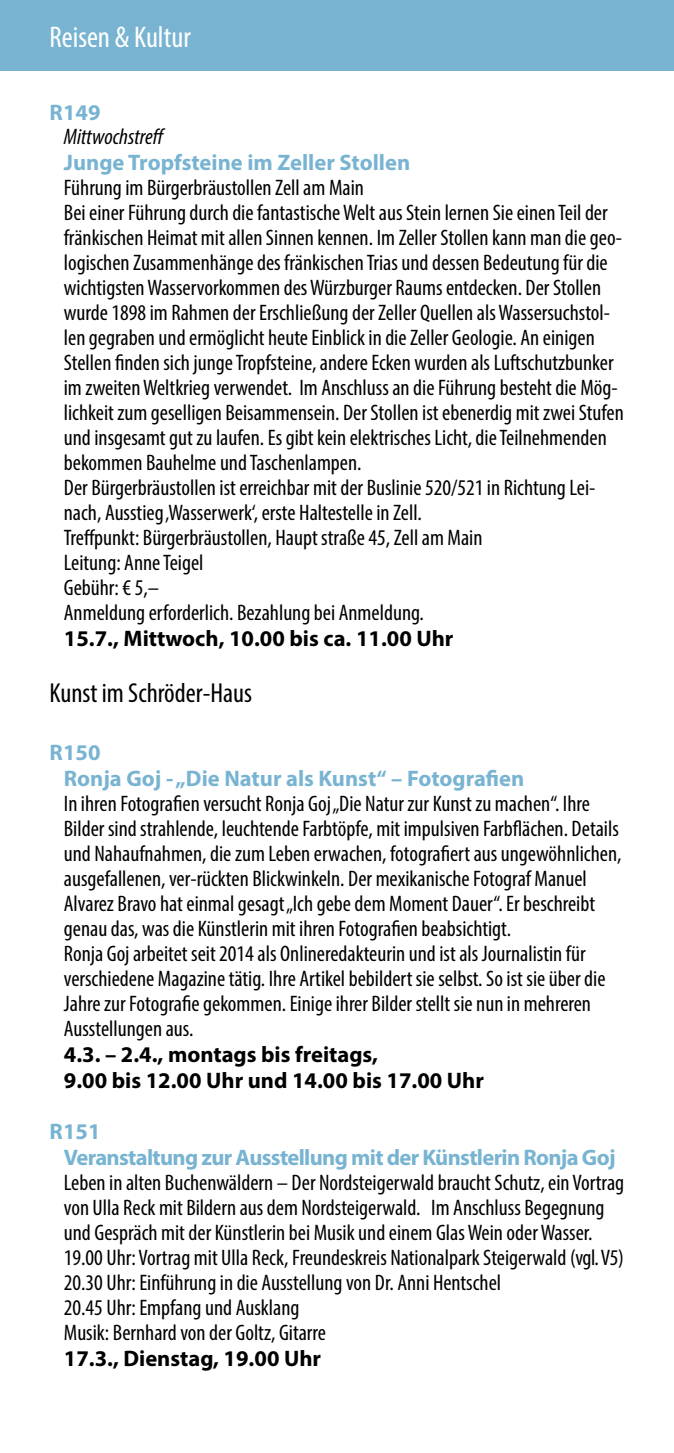
<style>
.page{position:relative;width:674px;height:1453px;background:#fff}
.page>*{position:absolute;margin:0;border:0;box-sizing:border-box;transform-origin:0 0}
.t1{font:condensed 30px "Myriad Pro";color:#fff}
.t2{font:condensed 27.5px "Myriad Pro";color:#000}
.t3{font:condensed 22.5px/25px "Myriad Pro";color:#000}
.t4{font:700 22.5px/25.8px "Myriad Pro";color:#000}
.t5{font:700 22.5px/26px "Myriad Pro";letter-spacing:-.005em;color:#78b4d2}
.t6{font:700 22.5px/25.8px "Myriad Pro";letter-spacing:-.03em;color:#78b4d2}
.t7{font:italic condensed 22.5px "Myriad Pro";color:#000}
.s1{font-weight:700;font-stretch:normal;font-size:22.5px}
</style>
<div class="page">
<div style="left:0;top:0;width:673px;height:71px;background:#78b4d2"></div>
<h1 class="t1" style="left:50px;top:19px;width:142px"><span class="s1">56</span>Reisen &amp; Kultur</h1>
<p class="t5" style="left:50px;top:98px;width:52px">R149</p>
<p class="t7" style="left:64px;top:123px;width:103px">Mittwochstreff</p>
<p class="t5" style="left:64px;top:149px;width:347px">Junge Tropfsteine im Zeller Stollen</p>
<p class="t3" style="left:64px;top:175px;width:561px">Führung im Bürgerbräustollen Zell am Main<br>Bei einer Führung durch die fantastische Welt aus Stein lernen Sie einen Teil der fränkischen Heimat mit allen Sinnen kennen. Im Zeller Stollen kann man die geo&shy;logischen Zusammenhänge des fränkischen Trias und dessen Bedeutung für die wichtigsten Wasservorkommen des Würzburger Raums entdecken. Der Stollen wurde 1898 im Rahmen der Erschließung der Zeller Quellen als Wassersuchstol&shy;len gegraben und ermöglicht heute Einblick in die Zeller Geologie. An einigen Stellen finden sich junge Tropfsteine, andere Ecken wurden als Luftschutzbunker im zweiten Weltkrieg verwendet. Im Anschluss an die Führung besteht die Mög&shy;lichkeit zum geselligen Beisammensein. Der Stollen ist ebenerdig mit zwei Stufen und insgesamt gut zu laufen. Es gibt kein elektrisches Licht, die Teilnehmenden bekommen Bauhelme und Taschenlampen.<br>Der Bürgerbräustollen ist erreichbar mit der Buslinie 520/521 in Richtung Lei&shy;nach, Ausstieg ‚Wasserwerk‘, erste Haltestelle in Zell.<br>Treffpunkt: Bürgerbräustollen, Haupt straße 45, Zell am Main<br>Leitung: Anne Teigel<br>Gebühr: € 5,–<br>Anmeldung erforderlich. Bezahlung bei Anmeldung.</p>
<p class="t4" style="left:64px;top:625px;width:391px">15.7., Mittwoch, 10.00 bis ca. 11.00 Uhr</p>
<p class="t2" style="left:50px;top:677px;width:204px">Kunst im Schröder-Haus</p>
<p class="t5" style="left:64px;top:739px;width:461px;text-indent:-14px">R150<br>Ronja Goj - „Die Natur als Kunst“ – Fotografien</p>
<p class="t3" style="left:64px;top:791px;width:559px">In ihren Fotografien versucht Ronja Goj „Die Natur zur Kunst zu machen“. Ihre Bilder sind strahlende, leuchtende Farbtöpfe, mit impulsiven Farbflächen. Details und Nahaufnahmen, die zum Leben erwachen, fotografiert aus ungewöhnlichen, ausgefallenen, ver-rückten Blickwinkeln. Der mexikanische Fotograf Manuel Alvarez Bravo hat einmal gesagt „Ich gebe dem Moment Dauer“. Er beschreibt genau das, was die Künstlerin mit ihren Fotografien beabsichtigt.<br>Ronja Goj arbeitet seit 2014 als Onlineredakteurin und ist als Journalistin für verschiedene Magazine tätig. Ihre Artikel bebildert sie selbst. So ist sie über die Jahre zur Fotografie gekommen. Einige ihrer Bilder stellt sie nun in mehreren Ausstellungen aus.</p>
<p class="t4" style="left:64px;top:1041px;width:421px">4.3. – 2.4., montags bis freitags,<br>9.00 bis 12.00 Uhr und 14.00 bis 17.00 Uhr</p>
<p class="t6" style="left:64px;top:1118px;width:553px;text-indent:-14px">R151<br>Veranstaltung zur Ausstellung mit der Künstlerin Ronja Goj</p>
<p class="t3" style="left:64px;top:1169px;width:561px">Leben in alten Buchenwäldern – Der Nordsteigerwald braucht Schutz, ein Vortrag von Ulla Reck mit Bildern aus dem Nordsteigerwald. Im Anschluss Begegnung und Gespräch mit der Künstlerin bei Musik und einem Glas Wein oder Wasser.<br>19.00 Uhr: Vortrag mit Ulla Reck, Freundeskreis Nationalpark Steigerwald (vgl. V5)<br>20.30 Uhr: Einführung in die Ausstellung von Dr. Anni Hentschel<br>20.45 Uhr: Empfang und Ausklang<br>Musik: Bernhard von der Goltz, Gitarre</p>
<p class="t4" style="left:64px;top:1344px;width:259px">17.3., Dienstag, 19.00 Uhr</p>
</div>
